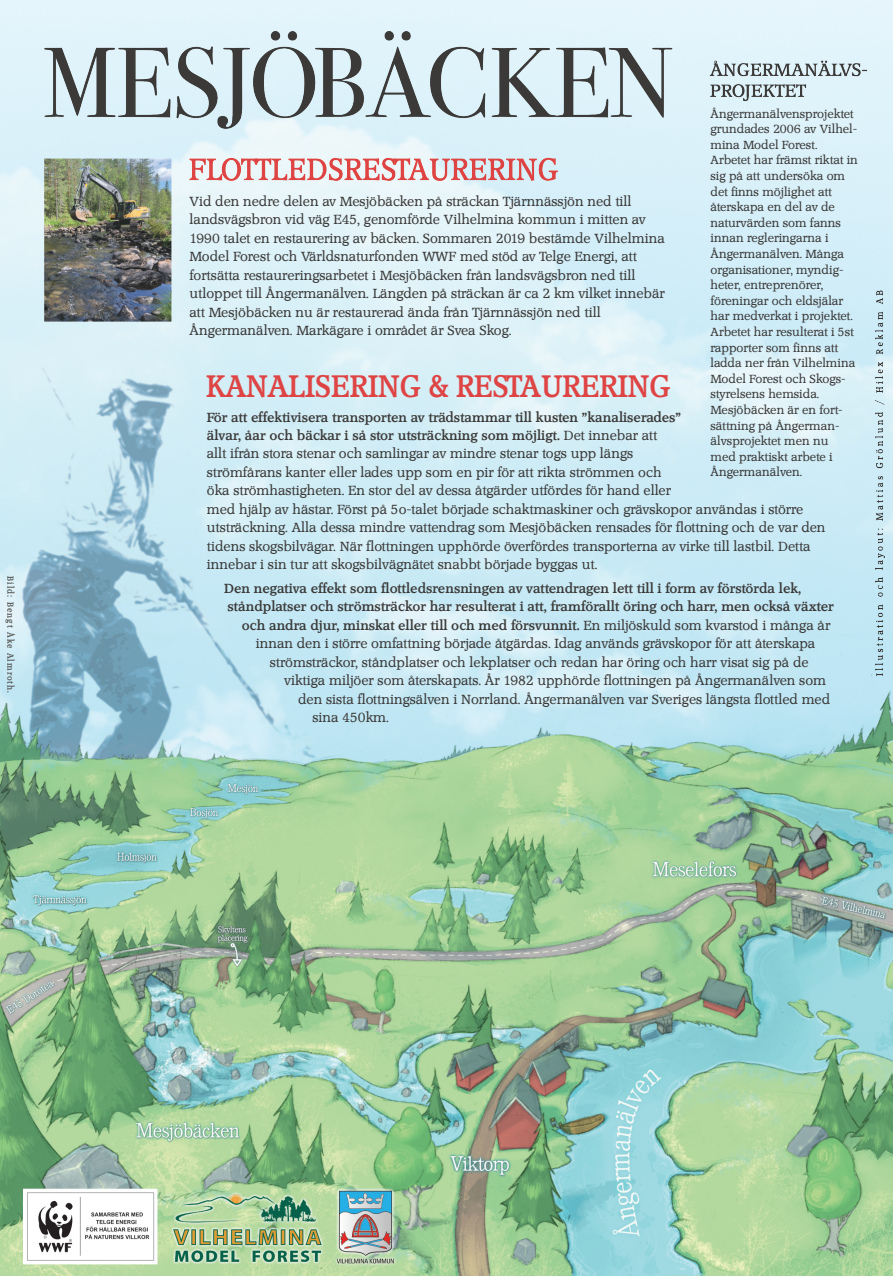
<style>
.page{position:relative;width:893px;height:1276px;background:#fff}
.page>*{position:absolute;margin:0;border:0;box-sizing:border-box;transform-origin:0 0}
.t1{font:500 30.15px "Accolade";color:#df4444;scale:.91 1}
.t2{font:300 12.75px/18.5px "Accolade";color:#3b3a39}
.t3{font:500 12.75px "Accolade";color:#3b3a39}
.t4{font:300 11.4px/15.6px "Accolade";color:#3b3a39}
.t5{font:500 8.55px "Accolade";letter-spacing:.15em;color:#555453;scale:.88 1}
.s1{font-weight:500}
.s2{font-weight:300}
</style>
<div class="page">
<img style="left:0;top:0;width:893px;height:1275px">
<img style="left:24px;top:32px;width:861px;height:1234px">
<p class="t5" style="left:15px;top:576px;width:135px;rotate:90deg">Bild: Bengt Åke Almroth.</p>
<p class="t4" style="left:710px;top:106px;width:149px">Ångermanälvensprojektet grundades 2006 av Vilhel&shy;mina Model Forest.<br>Arbetet har främst riktat in sig på att undersöka om det finns möjlighet att återskapa en del av de naturvärden som fanns innan regleringarna i<br>Ångermanälven. Många organisationer, myndig&shy;heter, entreprenörer, föreningar och eldsjälar har medverkat i projektet.<br>Arbetet har resulterat i 5st rapporter som finns att ladda ner från Vilhelmina<br>Model Forest och Skogs&shy;styrelsens hemsida.<br>Mesjöbäcken är en fort&shy;sättning på Ångerman&shy;älvsprojektet men nu<br>med praktiskt arbete i<br>Ångermanälven.</p>
<p class="t2" style="left:190px;top:192px;width:477px">Vid den nedre delen av Mesjöbäcken på sträckan Tjärnnässjön ned till landsvägsbron vid väg E45, genomförde Vilhelmina kommun i mitten av 1990 talet en restaurering av bäcken. Sommaren 2019 bestämde Vilhelmina Model Forest och Världsnaturfonden WWF med stöd av Telge Energi, att fortsätta restaureringsarbetet i Mesjöbäcken från landsvägsbron ned till utloppet till Ångermanälven. Längden på sträckan är ca 2 km vilket innebär att Mesjöbäcken nu är restaurerad ända från Tjärnnässjön ned till Ångermanälven. Markägare i området är Svea Skog.</p>
<h1 class="t1" style="left:206px;top:369px;width:512px">KANALISERING &amp; RESTAURERING</h1>
<p class="t2" style="left:207px;top:408px;width:620px"><span class="s1">För att effektivisera transporten av trädstammar till kusten ”kanaliserades”<br>älvar, åar och bäckar i så stor utsträckning som möjligt.</span> Det innebar att<br>allt ifrån stora stenar och samlingar av mindre stenar togs upp längs<br>strömfårans kanter eller lades upp som en pir för att rikta strömmen och<br>öka strömhastigheten. En stor del av dessa åtgärder utfördes för hand eller<br>med hjälp av hästar. Först på 5o-talet började schaktmaskiner och grävskopor användas i större utsträckning. Alla dessa mindre vattendrag som Mesjöbäcken rensades för flottning och de var den tidens skogsbilvägar. När flottningen upphörde överfördes transporterna av virke till lastbil. Detta innebar i sin tur att skogsbilvägnätet snabbt började byggas ut.</p>
<p class="t3" style="left:224px;top:581px;width:578px">Den negativa effekt som flottledsrensningen av vattendragen lett till i form av förstörda lek,</p>
<p class="t3" style="left:227px;top:599px;width:608px">ståndplatser och strömsträckor har resulterat i att, framförallt öring och harr, men också växter</p>
<p class="t3" style="left:242px;top:618px;width:590px">och andra djur, minskat eller till och med försvunnit. <span class="s2">En miljöskuld som kvarstod i många år</span></p>
<p class="t2" style="left:256px;top:635px;width:561px">innan den i större omfattning började åtgärdas. Idag används grävskopor för att återskapa</p>
<p class="t2" style="left:270px;top:653px;width:540px">strömsträckor, ståndplatser och lekplatser och redan har öring och harr visat sig på de</p>
<p class="t2" style="left:284px;top:671px;width:544px">viktiga miljöer som återskapats. År 1982 upphörde flottningen på Ångermanälven som</p>
<p class="t2" style="left:298px;top:690px;width:533px">den sista flottningsälven i Norrland. Ångermanälven var Sveriges längsta flottled med</p>
<p class="t2" style="left:312px;top:708px;width:78px">sina 450km.</p>
</div>
